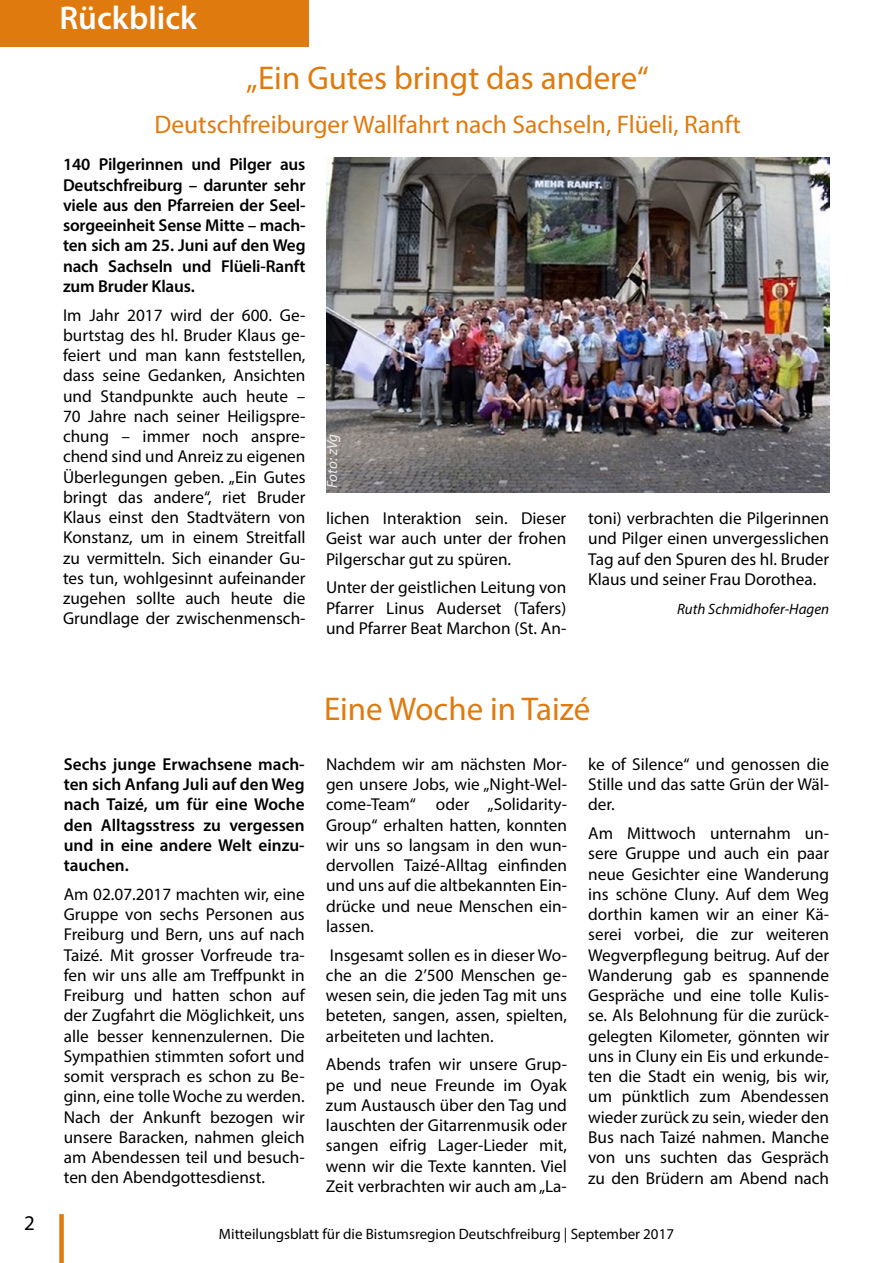
<style>
.page{position:relative;width:893px;height:1263px;background:#fff}
.page>*{position:absolute;margin:0;border:0;box-sizing:border-box;transform-origin:0 0}
.t1{font:33px "Myriad Pro";color:#df7a0e}
.t2{font:600 33px "Myriad Pro";color:#fff}
.t3{font:25.5px "Myriad Pro";color:#df7a0e}
.t4{font:21px "Myriad Pro";color:#000}
.t5{font:17.25px/20.2px "Myriad Pro";color:#000;text-align:justify}
.t6{font:600 17.25px/20.2px "Myriad Pro";letter-spacing:-.01em;color:#000;text-align:justify}
.t7{font:15px "Myriad Pro";color:#000}
.t8{font:italic 15px "Myriad Pro";color:#000}
.t9{font:italic 15px "Myriad Pro";color:#ededed}
</style>
<div class="page">
<div style="left:59px;top:1214px;width:5px;height:49px;background:#df7a0e"></div>
<div style="left:0;top:0;width:308px;height:47px;background:#df7a0e"></div>
<img style="left:326px;top:157px;width:503px;height:336px">
<p class="t4" style="left:24px;top:1210px;width:12px">2</p>
<h1 class="t2" style="left:60px;top:-3px;width:139px">Rückblick</h1>
<h1 class="t1" style="left:246px;top:57px;width:404px">„Ein Gutes bringt das andere“</h1>
<h2 class="t3" style="left:154px;top:109px;width:588px">Deutschfreiburger Wallfahrt nach Sachseln, Flüeli, Ranft</h2>
<p class="t6" style="left:63px;top:154px;width:244px">140 Pilgerinnen und Pilger aus Deutschfreiburg – darunter sehr viele aus den Pfarreien der Seel&shy;sorgeeinheit Sense Mitte – mach&shy;ten sich am 25. Juni auf den Weg nach Sachseln und Flüeli-Ranft zum Bruder Klaus.</p>
<p class="t5" style="left:63px;top:304px;width:244px">Im Jahr 2017 wird der 600. Ge&shy;burtstag des hl. Bruder Klaus ge&shy;feiert und man kann feststellen, dass seine Gedanken, Ansichten und Standpunkte auch heute – 70 Jahre nach seiner Heiligspre&shy;chung – immer noch anspre&shy;chend sind und Anreiz zu eigenen Überlegungen geben. „Ein Gutes bringt das andere“, riet Bruder Klaus einst den Stadtvätern von Konstanz, um in einem Streitfall zu vermitteln. Sich einander Gu&shy;tes tun, wohlgesinnt aufeinander zugehen sollte auch heute die Grundlage der zwischenmensch-</p>
<p class="t9" style="left:323px;top:488px;width:56px;rotate:-90deg">Foto: zVg</p>
<p class="t5" style="left:326px;top:508px;width:242px">lichen Interaktion sein. Dieser Geist war auch unter der frohen Pilgerschar gut zu spüren.</p>
<p class="t5" style="left:326px;top:577px;width:242px">Unter der geistlichen Leitung von Pfarrer Linus Auderset (Tafers) und Pfarrer Beat Marchon (St. An-</p>
<p class="t5" style="left:588px;top:508px;width:242px">toni) verbrachten die Pilgerinnen und Pilger einen unvergesslichen Tag auf den Spuren des hl. Bruder Klaus und seiner Frau Dorothea.</p>
<p class="t8" style="left:677px;top:599px;width:154px">Ruth Schmidhofer-Hagen</p>
<p class="t6" style="left:64px;top:753px;width:242px">Sechs junge Erwachsene mach&shy;ten sich Anfang Juli auf den Weg nach Taizé, um für eine Woche den Alltagsstress zu vergessen und in eine andere Welt einzu&shy;tauchen.</p>
<p class="t5" style="left:64px;top:884px;width:242px">Am 02.07.2017 machten wir, eine Gruppe von sechs Personen aus Freiburg und Bern, uns auf nach Taizé. Mit grosser Vorfreude tra&shy;fen wir uns alle am Treffpunkt in Freiburg und hatten schon auf der Zugfahrt die Möglichkeit, uns alle besser kennenzulernen. Die Sympathien stimmten sofort und somit versprach es schon zu Be&shy;ginn, eine tolle Woche zu werden.<br>Nach der Ankunft bezogen wir unsere Baracken, nahmen gleich am Abendessen teil und besuch&shy;ten den Abendgottesdienst.</p>
<h1 class="t1" style="left:324px;top:688px;width:268px">Eine Woche in Taizé</h1>
<p class="t5" style="left:326px;top:754px;width:242px">Nachdem wir am nächsten Mor&shy;gen unsere Jobs, wie „Night-Wel&shy;come-Team“ oder „Solidarity-Group“ erhalten hatten, konnten wir uns so langsam in den wun&shy;dervollen Taizé-Alltag einfinden und uns auf die altbekannten Ein&shy;drücke und neue Menschen ein&shy;lassen.</p>
<p class="t5" style="left:326px;top:944px;width:242px">Insgesamt sollen es in dieser Wo&shy;che an die 2’500 Menschen ge&shy;wesen sein, die jeden Tag mit uns beteten, sangen, assen, spielten, arbeiteten und lachten.</p>
<p class="t5" style="left:326px;top:1054px;width:242px">Abends trafen wir unsere Grup&shy;pe und neue Freunde im Oyak zum Austausch über den Tag und lauschten der Gitarrenmusik oder sangen eifrig Lager-Lieder mit, wenn wir die Texte kannten. Viel Zeit verbrachten wir auch am „La-</p>
<p class="t5" style="left:588px;top:754px;width:242px">ke of Silence“ und genossen die Stille und das satte Grün der Wäl&shy;der.</p>
<p class="t5" style="left:588px;top:823px;width:242px">Am Mittwoch unternahm un&shy;sere Gruppe und auch ein paar neue Gesichter eine Wanderung ins schöne Cluny. Auf dem Weg dorthin kamen wir an einer Kä&shy;serei vorbei, die zur weiteren Wegverpflegung beitrug. Auf der Wanderung gab es spannende Gespräche und eine tolle Kulis&shy;se. Als Belohnung für die zurück&shy;gelegten Kilometer, gönnten wir uns in Cluny ein Eis und erkunde&shy;ten die Stadt ein wenig, bis wir, um pünktlich zum Abendessen wieder zurück zu sein, wieder den Bus nach Taizé nahmen. Manche von uns suchten das Gespräch zu den Brüdern am Abend nach</p>
<p class="t7" style="left:219px;top:1224px;width:457px">Mitteilungsblatt für die Bistumsregion Deutschfreiburg | September 2017</p>
</div>
